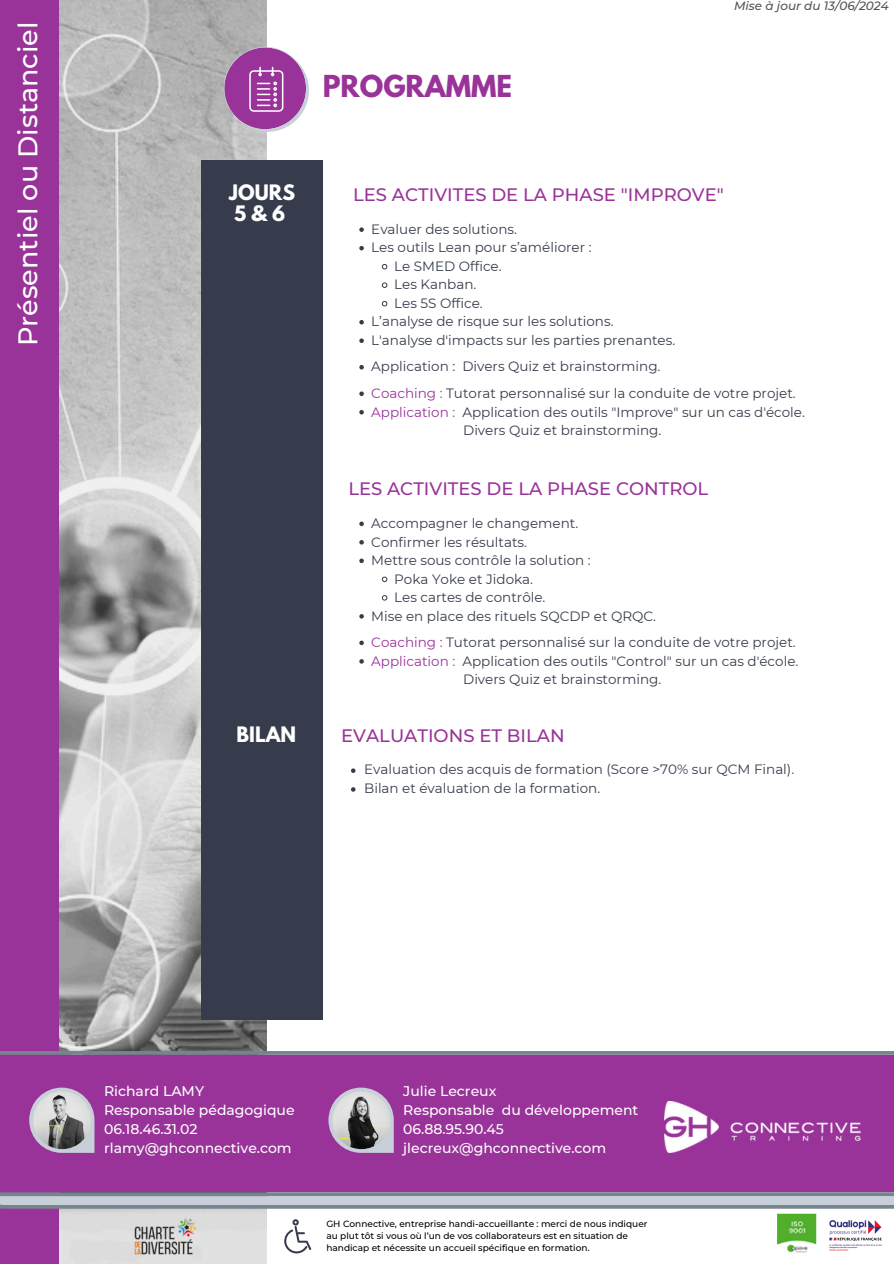
<style>
.page{position:relative;width:894px;height:1264px;background:#fff}
.page>*{position:absolute;margin:0;border:0;box-sizing:border-box;transform-origin:0 0}
.t1{font:500 27px "Montserrat";color:#fff}
.t2{font:700 26.85px "League Spartan";color:#939}
.t3{font:700 18.9px/20.7px "League Spartan";color:#fff}
.t4{font:500 18px "Montserrat";color:#939}
.t5{font:500 13.95px/19.2px "Montserrat";color:#fff}
.t6{font:13.5px/18.5px "Montserrat";color:#363c4c}
.t7{font:13.5px "Montserrat";color:#939}
.t8{font:italic 500 12px "Montserrat";color:#545454}
.t9{font:500 9px/12px "Montserrat";color:#000}
.s1{color:#939}
</style>
<div class="page">
<img style="left:58px;top:0;width:209px;height:1263px">
<div style="left:0;top:0;width:58px;height:1263px;background:#939"></div>
<svg style="left:0;top:1051px;width:893px;height:157px;background:#99439c"></svg>
<svg style="left:29px;top:1087px;width:65px;height:65px"></svg>
<img style="left:33px;top:1091px;width:58px;height:58px;border-radius:50%">
<svg style="left:328px;top:1087px;width:65px;height:65px;background:#b188ba"></svg>
<img style="left:332px;top:1091px;width:58px;height:58px;border-radius:50%">
<svg style="left:224px;top:47px;width:85px;height:84px;background:#af6bb0"></svg>
<div style="left:201px;top:161px;width:121px;height:858px;background:#363c4c"></div>
<img style="left:664px;top:1101px;width:196px;height:51px">
<svg style="left:284px;top:1219px;width:27px;height:33px"></svg>
<svg style="left:359px;top:227px;width:5px;height:5px"></svg>
<svg style="left:359px;top:246px;width:5px;height:4px"></svg>
<svg style="left:381px;top:264px;width:6px;height:5px"></svg>
<svg style="left:381px;top:282px;width:6px;height:6px"></svg>
<svg style="left:381px;top:301px;width:6px;height:5px"></svg>
<svg style="left:359px;top:320px;width:5px;height:4px"></svg>
<svg style="left:359px;top:338px;width:5px;height:5px"></svg>
<svg style="left:359px;top:365px;width:5px;height:4px"></svg>
<svg style="left:359px;top:391px;width:5px;height:5px"></svg>
<svg style="left:359px;top:410px;width:5px;height:4px"></svg>
<svg style="left:359px;top:521px;width:5px;height:5px"></svg>
<svg style="left:359px;top:540px;width:5px;height:4px"></svg>
<svg style="left:359px;top:558px;width:5px;height:5px"></svg>
<svg style="left:381px;top:576px;width:6px;height:6px"></svg>
<svg style="left:381px;top:595px;width:6px;height:5px"></svg>
<svg style="left:359px;top:614px;width:5px;height:4px"></svg>
<svg style="left:359px;top:640px;width:5px;height:5px"></svg>
<svg style="left:359px;top:659px;width:5px;height:4px"></svg>
<svg style="left:351px;top:768px;width:4px;height:5px"></svg>
<svg style="left:351px;top:787px;width:4px;height:4px"></svg>
<img style="left:135px;top:1217px;width:62px;height:37px">
<img style="left:777px;top:1213px;width:38px;height:40px">
<img style="left:829px;top:1220px;width:53px;height:31px">
<h1 class="t1" style="left:11px;top:346px;width:326px;rotate:-90deg">Présentiel ou Distanciel</h1>
<h3 class="t2" style="left:322px;top:73px;width:191px">PROGRAMME</h3>
<p class="t8" style="left:734px;top:-1px;width:156px">Mise à jour du 13/06/2024</p>
<h3 class="t3" style="left:229px;top:185px;width:67px">JOURS<br>5&amp;6</h3>
<h4 class="t3" style="left:236px;top:726px;width:61px">BILAN</h4>
<p class="t4" style="left:353px;top:183px;width:372px">LES ACTIVITES DE LA PHASE "IMPROVE"</p>
<p class="t6" style="left:371px;top:220px;width:147px">Evaluer des solutions.</p>
<p class="t6" style="left:371px;top:238px;width:222px">Les outils Lean pour s’améliorer :</p>
<p class="t6" style="left:394px;top:257px;width:109px">Le SMED Office.</p>
<p class="t6" style="left:394px;top:275px;width:84px">Les Kanban.</p>
<p class="t6" style="left:394px;top:294px;width:90px">Les 5S Office.</p>
<p class="t6" style="left:371px;top:312px;width:244px">L’analyse de risque sur les solutions.</p>
<p class="t6" style="left:371px;top:331px;width:305px">L'analyse d'impacts sur les parties prenantes.</p>
<p class="t6" style="left:371px;top:357px;width:290px">Application : Divers Quiz et brainstorming.</p>
<p class="t6" style="left:371px;top:384px;width:426px"><span class="s1">Coaching :</span> Tutorat personnalisé sur la conduite de votre projet.</p>
<h5 class="t6" style="left:371px;top:402px;width:435px"><span class="s1">Application :</span> Application des outils "Improve" sur un cas d'école.</h5>
<h3 class="t6" style="left:463px;top:421px;width:199px">Divers Quiz et brainstorming.</h3>
<p class="t4" style="left:348px;top:477px;width:361px">LES ACTIVITES DE LA PHASE CONTROL</p>
<p class="t6" style="left:371px;top:514px;width:208px">Accompagner le changement.</p>
<p class="t6" style="left:371px;top:532px;width:157px">Confirmer les résultats.</p>
<p class="t6" style="left:371px;top:551px;width:221px">Mettre sous contrôle la solution :</p>
<p class="t6" style="left:394px;top:569px;width:140px">Poka Yoke et Jidoka.</p>
<p class="t6" style="left:394px;top:588px;width:153px">Les cartes de contrôle.</p>
<p class="t6" style="left:371px;top:606px;width:286px">Mise en place des rituels SQCDP et QRQC.</p>
<p class="t6" style="left:371px;top:633px;width:426px"><span class="s1">Coaching :</span> Tutorat personnalisé sur la conduite de votre projet.</p>
<h5 class="t7" style="left:371px;top:652px;width:85px">Application :</h5>
<h3 class="t6" style="left:462px;top:651px;width:337px">Application des outils "Control" sur un cas d'école.<br>Divers Quiz et brainstorming.</h3>
<p class="t4" style="left:341px;top:724px;width:225px">EVALUATIONS ET BILAN</p>
<p class="t6" style="left:364px;top:760px;width:431px">Evaluation des acquis de formation (Score &gt;70% sur QCM Final).</p>
<p class="t6" style="left:364px;top:779px;width:237px">Bilan et évaluation de la formation.</p>
<p class="t5" style="left:104px;top:1081px;width:192px">Richard LAMY<br>Responsable pédagogique<br>06.18.46.31.02 rlamy@ghconnective.com</p>
<p class="t5" style="left:403px;top:1081px;width:236px">Julie Lecreux<br>Responsable du développement<br>06.88.95.90.45 jlecreux@ghconnective.com</p>
<h3 class="t9" style="left:326px;top:1217px;width:322px">GH Connective, entreprise handi-accueillante : merci de nous indiquer au plut tôt si vous où l’un de vos collaborateurs est en situation de handicap et nécessite un accueil spécifique en formation.</h3>
</div>
